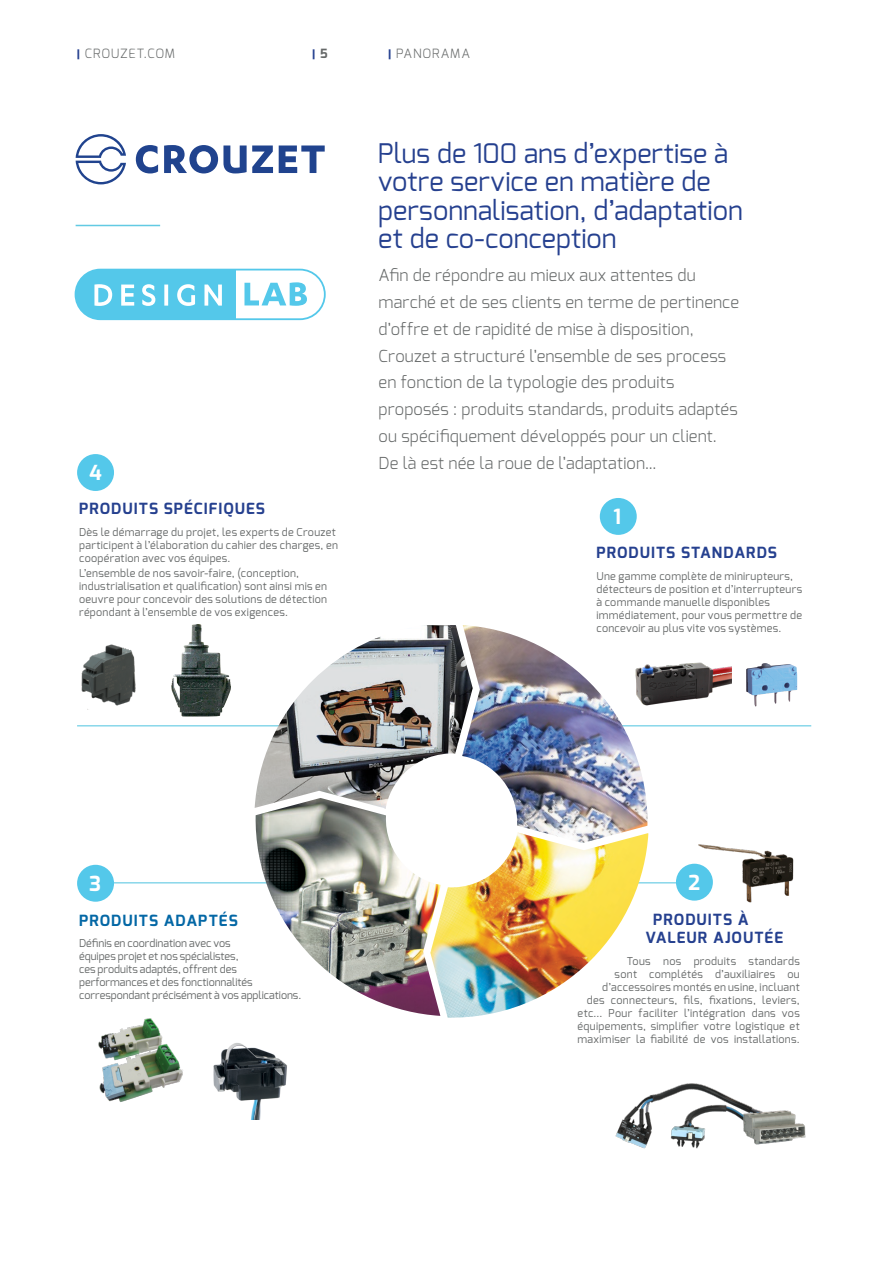
<style>
.page{position:relative;width:885px;height:1263px;background:#fff}
.page>*{position:absolute;margin:0;border:0;box-sizing:border-box;transform-origin:0 0}
.t1{font:27px/28.5px "Exo";color:#25408f}
.t2{font:700 20.55px "Exo";color:#fff}
.t3{font:300 16.5px/26.7px "Exo";letter-spacing:.01em;color:#656868}
.t4{font:700 15.45px/18.5px "Exo";letter-spacing:.07em;color:#25408f}
.t5{font:700 15.45px "Exo";letter-spacing:.07em;color:#0367a5}
.t6{font:300 12.75px "Exo";letter-spacing:.07em;color:#656868}
.t7{font:700 12.75px "Karbon";color:#25408f}
.t8{font:10.8px/12.9px "Exo";letter-spacing:.025em;color:#656868}
.t9{font:10.8px/12.9px "Exo";color:#656868}
.s1{font-family:"Karbon";font-weight:700;color:#25408f}
.s2{font-family:"Exo";color:#656868}
</style>
<div class="page">
<hr style="left:77px;top:725px;width:261px;height:1px;background:#62cae3">
<hr style="left:80px;top:882px;width:261px;height:1px;background:#62cae3">
<hr style="left:530px;top:882px;width:180px;height:1px;background:#62cae3">
<hr style="left:588px;top:725px;width:223px;height:1px;background:#62cae3">
<img style="left:254px;top:808px;width:176px;height:207px">
<img style="left:430px;top:843px;width:218px;height:175px">
<img style="left:472px;top:626px;width:176px;height:217px">
<img style="left:254px;top:625px;width:218px;height:183px">
<div style="left:77px;top:865px;width:37px;height:37px;background:#54c8ea;border-radius:50%"></div>
<div style="left:77px;top:454px;width:37px;height:37px;background:#54c8ea;border-radius:50%"></div>
<div style="left:599px;top:498px;width:37px;height:37px;background:#54c8ea;border-radius:50%"></div>
<div style="left:676px;top:864px;width:36px;height:37px;background:#54c8ea;border-radius:50%"></div>
<svg style="left:75px;top:269px;width:251px;height:51px"></svg>
<svg style="left:136px;top:145px;width:188px;height:28px"></svg>
<svg style="left:76px;top:134px;width:50px;height:50px"></svg>
<hr style="left:76px;top:225px;width:84px;height:1px;background:#62cae3">
<img style="left:626px;top:637px;width:105px;height:70px">
<img style="left:746px;top:663px;width:51px;height:43px">
<img style="left:697px;top:844px;width:97px;height:59px">
<img style="left:98px;top:1018px;width:85px;height:84px">
<img style="left:213px;top:1043px;width:74px;height:77px">
<img style="left:171px;top:624px;width:60px;height:93px">
<img style="left:81px;top:644px;width:55px;height:66px">
<img style="left:615px;top:1083px;width:191px;height:66px">
<p class="t6" style="left:77px;top:45px;width:100px"><span class="s1">|</span> CROUZET.COM</p>
<p class="t7" style="left:311px;top:47px;width:18px">| <span class="s2">5</span></p>
<p class="t6" style="left:388px;top:45px;width:83px"><span class="s1">|</span> PANORAMA</p>
<h2 class="t2" style="left:89px;top:458px;width:14px">4</h2>
<h3 class="t4" style="left:79px;top:499px;width:187px">PRODUITS SPÉCIFIQUES</h3>
<p class="t8" style="left:79px;top:525px;width:260px">Dès le démarrage du projet, les experts de Crouzet participent à l’élaboration du cahier des charges, en coopération avec vos équipes.</p>
<p class="t8" style="left:79px;top:566px;width:249px">L’ensemble de nos savoir-faire, (conception, industrialisation et qualification) sont ainsi mis en oeuvre pour concevoir des solutions de détection répondant à l’ensemble de vos exigences.</p>
<h1 class="t1" style="left:378px;top:139px;width:366px">Plus de 100 ans d’expertise à votre service en matière de personnalisation, d’adaptation et de co-conception</h1>
<p class="t3" style="left:378px;top:262px;width:362px">Afin de répondre au mieux aux attentes du marché et de ses clients en terme de pertinence d’offre et de rapidité de mise à disposition, Crouzet a structuré l’ensemble de ses process en fonction de la typologie des produits proposés : produits standards, produits adaptés ou spécifiquement développés pour un client.<br>De là est née la roue de l’adaptation...</p>
<h2 class="t2" style="left:613px;top:501px;width:9px">1</h2>
<h3 class="t4" style="left:596px;top:543px;width:182px">PRODUITS STANDARDS</h3>
<p class="t8" style="left:596px;top:570px;width:207px">Une gamme complète de minirupteurs, détecteurs de position et d’interrupteurs à commande manuelle disponibles immédiatement, pour vous permettre de concevoir au plus vite vos systèmes.</p>
<h2 class="t2" style="left:89px;top:868px;width:13px">3</h2>
<h3 class="t5" style="left:79px;top:910px;width:160px">PRODUITS ADAPTÉS</h3>
<p class="t9" style="left:79px;top:937px;width:224px">Définis en coordination avec vos<br>équipes projet et nos spécialistes,<br>ces produits adaptés, offrent des performances et des fonctionnalités correspondant précisément à vos applications.</p>
<h2 class="t2" style="left:688px;top:867px;width:14px">2</h2>
<h3 class="t4" style="left:645px;top:910px;width:139px;text-indent:8px">PRODUITS À<br>VALEUR AJOUTÉE</h3>
<p class="t8" style="left:577px;top:954px;width:224px;text-align:right">Tous nos produits standards<br>sont complétés d’auxiliaires ou d’accessoires montés en usine, incluant<br>des connecteurs, fils, fixations, leviers, etc... Pour faciliter l’intégration dans vos équipements, simplifier votre logistique et maximiser la fiabilité de vos installations.</p>
</div>
